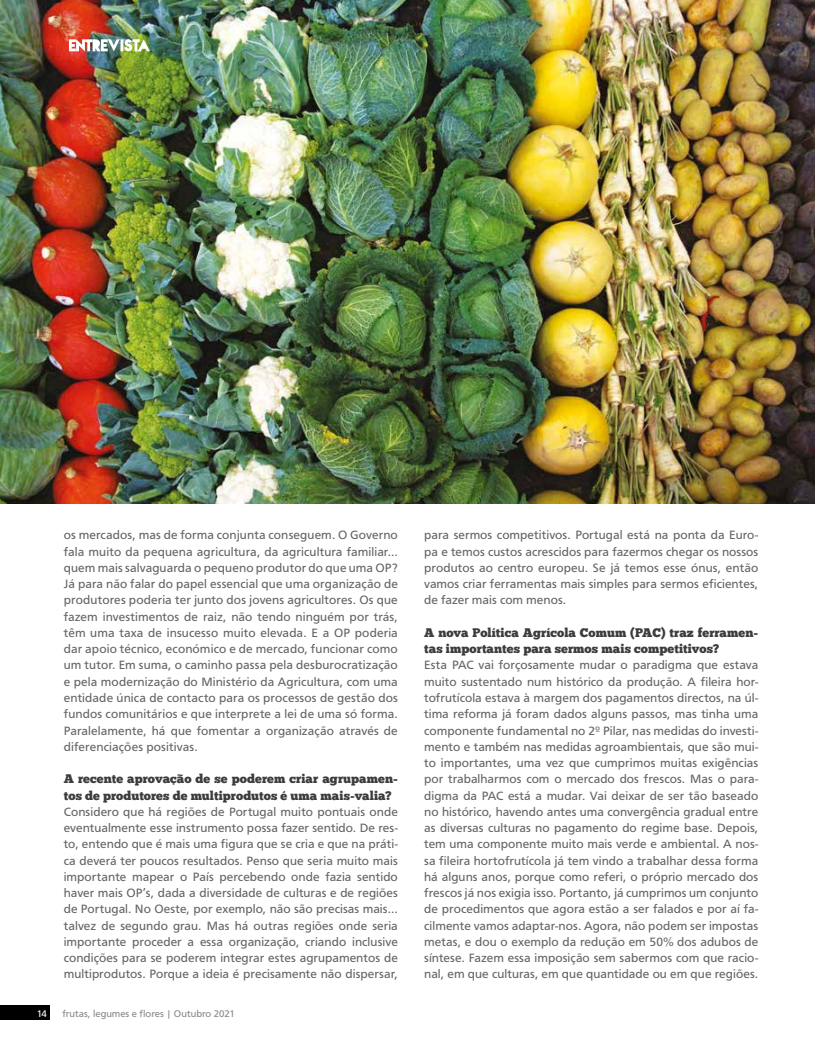
<style>
.page{position:relative;width:815px;height:1053px;background:#fff}
.page>*{position:absolute;margin:0;border:0;box-sizing:border-box;transform-origin:0 0}
.t1{font:12.5px/16.2px "Carto Gothic Std";letter-spacing:.005em;color:#646363;text-align:justify}
.t2{font:12.5px/16.2px "Chunk Five";letter-spacing:.005em;color:#3c3c3b}
.t3{font:10px "Carto Gothic Std";color:#878787}
.t4{font:10px "Carto Gothic Std";color:#fff}
</style>
<div class="page">
<div style="left:0;top:1005px;width:50px;height:14px;background:#000"></div>
<img style="left:0;top:0;width:815px;height:503px">
<svg style="left:69px;top:39px;width:81px;height:12px"></svg>
<p class="t1" style="left:64px;top:527px;width:336px">os mercados, mas de forma conjunta conseguem. O Governo fala muito da pequena agricultura, da agricultura familiar… quem mais salvaguarda o pequeno produtor do que uma OP?<br>Já para não falar do papel essencial que uma organização de produtores poderia ter junto dos jovens agricultores. Os que fazem investimentos de raiz, não tendo ninguém por trás, têm uma taxa de insucesso muito elevada. E a OP poderia dar apoio técnico, económico e de mercado, funcionar como um tutor. Em suma, o caminho passa pela desburocratização e pela modernização do Ministério da Agricultura, com uma entidade única de contacto para os processos de gestão dos fundos comunitários e que interprete a lei de uma só forma.<br>Paralelamente, há que fomentar a organização através de diferenciações positivas.</p>
<p class="t2" style="left:64px;top:770px;width:336px">A recente aprovação de se poderem criar agrupamen&shy;tos de produtores de multiprodutos é uma mais-valia?</p>
<p class="t1" style="left:64px;top:803px;width:336px">Considero que há regiões de Portugal muito pontuais onde eventualmente esse instrumento possa fazer sentido. De res&shy;to, entendo que é mais uma figura que se cria e que na práti&shy;ca deverá ter poucos resultados. Penso que seria muito mais importante mapear o País percebendo onde fazia sentido haver mais OP’s, dada a diversidade de culturas e de regiões de Portugal. No Oeste, por exemplo, não são precisas mais… talvez de segundo grau. Mas há outras regiões onde seria importante proceder a essa organização, criando inclusive condições para se poderem integrar estes agrupamentos de multiprodutos. Porque a ideia é precisamente não dispersar,</p>
<p class="t4" style="left:37px;top:1007px;width:12px">14</p>
<p class="t3" style="left:62px;top:1007px;width:174px">frutas, legumes e flores | Outubro 2021</p>
<p class="t1" style="left:424px;top:527px;width:336px">para sermos competitivos. Portugal está na ponta da Euro&shy;pa e temos custos acrescidos para fazermos chegar os nossos produtos ao centro europeu. Se já temos esse ónus, então vamos criar ferramentas mais simples para sermos eficientes, de fazer mais com menos.</p>
<p class="t2" style="left:424px;top:624px;width:336px">A nova Política Agrícola Comum (PAC) traz ferramen&shy;tas importantes para sermos mais competitivos?</p>
<p class="t1" style="left:424px;top:657px;width:336px">Esta PAC vai forçosamente mudar o paradigma que estava muito sustentado num histórico da produção. A fileira hor&shy;tofrutícola estava à margem dos pagamentos directos, na úl&shy;tima reforma já foram dados alguns passos, mas tinha uma componente fundamental no 2º Pilar, nas medidas do investi&shy;mento e também nas medidas agroambientais, que são mui&shy;to importantes, uma vez que cumprimos muitas exigências por trabalharmos com o mercado dos frescos. Mas o para&shy;digma da PAC está a mudar. Vai deixar de ser tão baseado no histórico, havendo antes uma convergência gradual entre as diversas culturas no pagamento do regime base. Depois, tem uma componente muito mais verde e ambiental. A nos&shy;sa fileira hortofrutícola já tem vindo a trabalhar dessa forma há alguns anos, porque como referi, o próprio mercado dos frescos já nos exigia isso. Portanto, já cumprimos um conjunto de procedimentos que agora estão a ser falados e por aí fa&shy;cilmente vamos adaptar-nos. Agora, não podem ser impostas metas, e dou o exemplo da redução em 50% dos adubos de síntese. Fazem essa imposição sem sabermos com que racio&shy;nal, em que culturas, em que quantidade ou em que regiões.</p>
</div>
